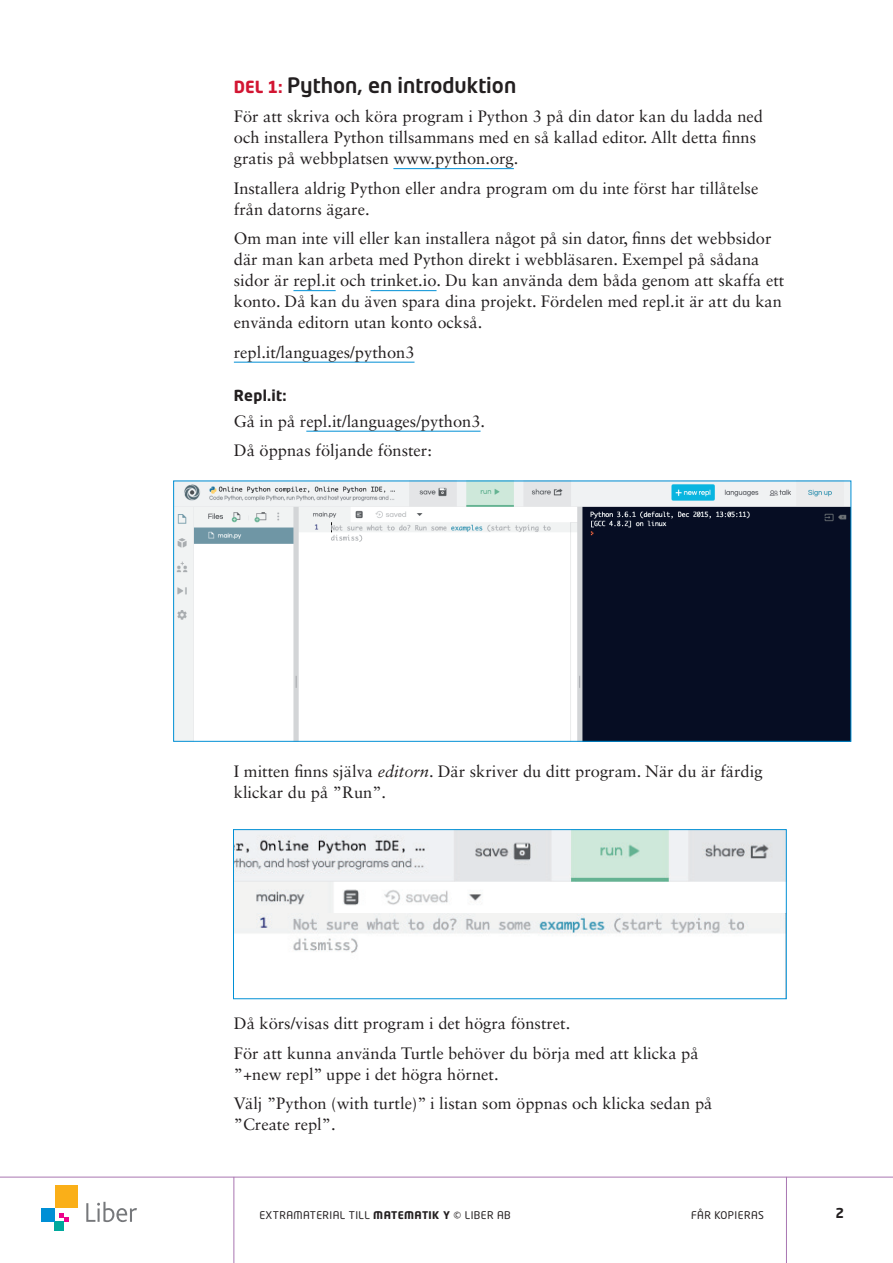
<style>
.page{position:relative;width:893px;height:1263px;background:#fff}
.page>*{position:absolute;margin:0;border:0;box-sizing:border-box;transform-origin:0 0}
.t1{font:500 21px "Neo Tech Std";color:#231f20}
.t2{font:16.5px/21px "Sabon LT Std";color:#231f20}
.t3{font:700 15px "Neo Tech Std";letter-spacing:.02em;color:#231f20}
.t4{font:700 13.5px "Neo Tech Std";color:#231f20}
.t5{font:10.5px "Neo Tech Std";letter-spacing:.04em;color:#231f20}
.s1{font-weight:700;font-size:16.5px;color:#d21532}
.s2{font-style:italic}
.s3{font-weight:700}
</style>
<div class="page">
<hr style="left:0;top:1177px;width:893px;height:1px;background:#a976b2">
<hr style="left:233px;top:1177px;width:1px;height:86px;background:#a976b2">
<hr style="left:786px;top:1177px;width:1px;height:86px;background:#a976b2">
<div style="left:55px;top:1222px;width:9px;height:9px;background:#00a99d"></div>
<div style="left:41px;top:1208px;width:14px;height:14px;background:#008fd5"></div>
<div style="left:55px;top:1185px;width:22px;height:23px;background:#faaf18"></div>
<svg style="left:59px;top:1213px;width:9px;height:9px"></svg>
<svg style="left:86px;top:1202px;width:51px;height:20px"></svg>
<hr style="left:393px;top:168px;width:121px;height:1px;background:#008fd5">
<hr style="left:293px;top:290px;width:43px;height:1px;background:#008fd5">
<hr style="left:370px;top:290px;width:67px;height:1px;background:#008fd5">
<hr style="left:234px;top:362px;width:180px;height:1px;background:#008fd5">
<hr style="left:306px;top:431px;width:175px;height:1px;background:#008fd5">
<img style="left:175px;top:483px;width:674px;height:257px">
<div style="left:173px;top:481px;width:678px;height:261px;border:1px solid #008fd5"></div>
<img style="left:235px;top:831px;width:550px;height:122px">
<div style="left:233px;top:829px;width:554px;height:170px;border:1px solid #008fd5"></div>
<p class="t1" style="left:234px;top:72px;width:284px"><span class="s1">DEL 1:</span> Python, en introduktion</p>
<p class="t2" style="left:234px;top:106px;width:531px">För att skriva och köra program i Python 3 på din dator kan du ladda ned och installera Python tillsammans med en så kallad editor. Allt detta finns gratis på webbplatsen www.python.org.</p>
<p class="t2" style="left:234px;top:177px;width:526px">Installera aldrig Python eller andra program om du inte först har tillåtelse från datorns ägare.</p>
<p class="t2" style="left:234px;top:228px;width:552px">Om man inte vill eller kan installera något på sin dator, finns det webbsidor där man kan arbeta med Python direkt i webbläsaren. Exempel på sådana sidor är repl.it och trinket.io. Du kan använda dem båda genom att skaffa ett konto. Då kan du även spara dina projekt. Fördelen med repl.it är att du kan envända editorn utan konto också.</p>
<p class="t2" style="left:234px;top:341px;width:182px">repl.it/languages/python3</p>
<p class="t3" style="left:234px;top:386px;width:54px">Repl.it:</p>
<p class="t2" style="left:234px;top:406px;width:253px;line-height:29.5px">Gå in på repl.it/languages/python3.<br>Då öppnas följande fönster:</p>
<p class="t2" style="left:234px;top:760px;width:530px">I mitten finns själva <span class="s2">editorn</span>. Där skriver du ditt program. När du är färdig klickar du på ”Run”.</p>
<p class="t2" style="left:234px;top:1009px;width:466px;line-height:29.5px">Då körs/visas ditt program i det högra fönstret.<br>För att kunna använda Turtle behöver du börja med att klicka på</p>
<p class="t2" style="left:234px;top:1059px;width:480px;line-height:29.5px">”+new repl” uppe i det högra hörnet.<br>Välj ”Python (with turtle)” i listan som öppnas och klicka sedan på</p>
<p class="t2" style="left:234px;top:1114px;width:103px">”Create repl”.</p>
<p class="t5" style="left:259px;top:1208px;width:253px">EXTRAMATERIAL TILL <span class="s3">MATEMATIK Y</span> © LIBER AB</p>
<p class="t5" style="left:691px;top:1208px;width:74px">FÅR KOPIERAS</p>
<p class="t4" style="left:835px;top:1204px;width:10px">2</p>
</div>
